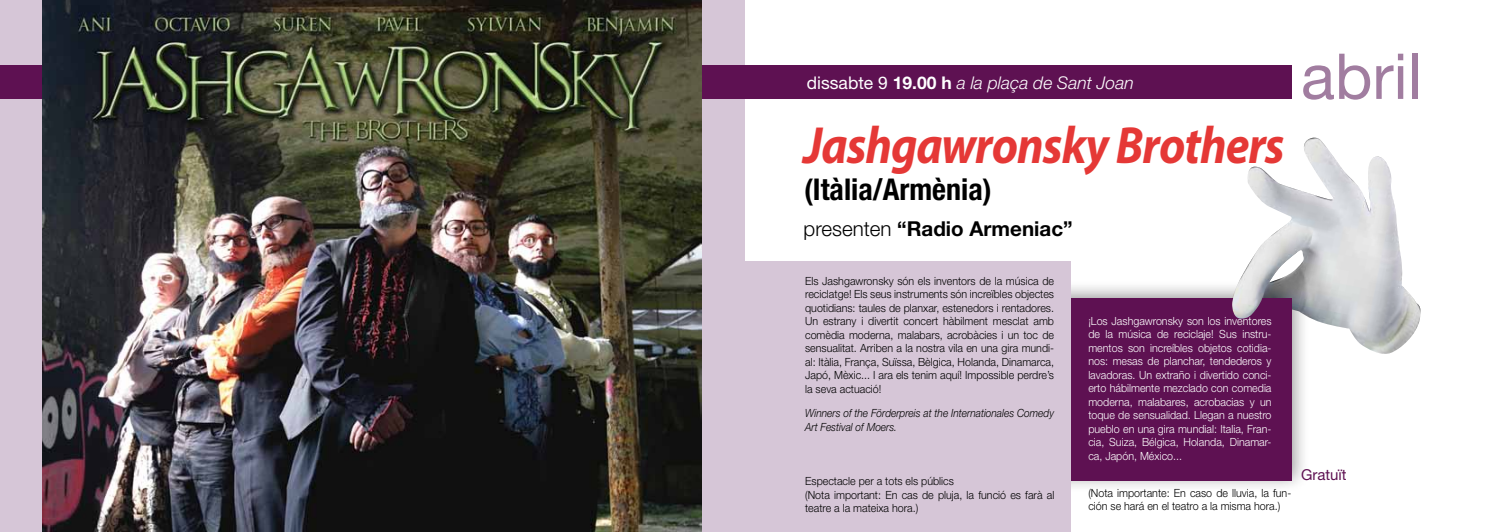
<style>
.page{position:relative;width:1489px;height:532px;background:#fff}
.page>*{position:absolute;margin:0;border:0;box-sizing:border-box;transform-origin:0 0}
.t1{font:63.25px "Helvetica Neue LT Std";color:#a17da0}
.t2{font:italic 700 52.5px "Myriad Pro";letter-spacing:-.02em;color:#e53836;scale:.9 1}
.t3{font:700 condensed 30px "Helvetica Neue LT Std";color:#000}
.t4{font:700 20.5px "Helvetica Neue LT Std";color:#000}
.t5{font:italic 300 17.5px "Helvetica Neue LT Std";color:#fff}
.t6{font:15px "Helvetica Neue LT Std";color:#5e1152}
.t7{font:300 11.25px/13.5px "Helvetica Neue LT Std";color:#000;scale:.95 1}
.t8{font:300 11.25px/13.5px "Helvetica Neue LT Std";color:#fff;text-align:justify;scale:.95 1}
.t9{font:italic 300 11.25px/13.5px "Helvetica Neue LT Std";color:#000;scale:.9 1}
.s1{font-weight:400;font-style:normal}
.s2{font-weight:700;font-style:normal}
.s3{font-weight:300}
</style>
<div class="page">
<img style="left:1247px;top:138px;width:174px;height:216px">
<div style="left:1020px;top:279px;width:288px;height:213px;background:#000;opacity:.4"></div>
<div style="left:1034px;top:298px;width:257px;height:182px;background:#5e1152"></div>
<div style="left:0;top:0;width:744px;height:531px;background:#d6c6d7"></div>
<div style="left:659px;top:261px;width:411px;height:270px;background:#d6c6d7"></div>
<div style="left:0;top:65px;width:1291px;height:33px;background:#5e1152"></div>
<img style="left:43px;top:0;width:658px;height:531px">
<img style="left:1231px;top:226px;width:69px;height:93px">
<h3 class="t5" style="left:806px;top:72px;width:328px"><span class="s1">dissabte 9</span> <span class="s2">19.00 h</span> a la plaça de Sant Joan</h3>
<h2 class="t2" style="left:803px;top:111px;width:536px">Jashgawronsky Brothers</h2>
<h3 class="t3" style="left:804px;top:171px;width:189px">(Itàlia/Armènia)</h3>
<h3 class="t4" style="left:803px;top:216px;width:270px"><span class="s3">presenten</span> “Radio Armeniac”</h3>
<h1 class="t1" style="left:1300px;top:39px;width:122px">abril</h1>
<p class="t7" style="left:805px;top:274px;width:263px;text-align:justify">Els Jashgawronsky són els inventors de la música de reciclatge! Els seus instruments són increïbles objectes quotidians: taules de planxar, estenedors i rentadores.<br>Un estrany i divertit concert hàbilment mesclat amb comèdia moderna, malabars, acrobàcies i un toc de sensualitat. Arriben a la nostra vila en una gira mundi&shy;al: Itàlia, França, Suïssa, Bèlgica, Holanda, Dinamarca, Japó, Mèxic... I ara els tenim aquí! Impossible perdre’s la seva actuació!</p>
<p class="t9" style="left:805px;top:406px;width:278px">Winners of the Förderpreis at the Internationales Comedy<br>Art Festival of Moers.</p>
<p class="t8" style="left:1088px;top:313px;width:194px">¡Los Jashgawronsky son los inventores de la música de reciclaje! Sus instru&shy;mentos son increíbles objetos cotidia&shy;nos: mesas de planchar, tendederos y lavadoras. Un extraño i divertido conci&shy;erto hábilmente mezclado con comedia moderna, malabares, acrobacias y un toque de sensualidad. Llegan a nuestro pueblo en una gira mundial: Italia, Fran&shy;cia, Suiza, Bélgica, Holanda, Dinamar&shy;ca, Japón, México...</p>
<p class="t7" style="left:805px;top:474px;width:264px">Espectacle per a tots els públics<br>(Nota important: En cas de pluja, la funció es farà al teatre a la mateixa hora.)</p>
<p class="t7" style="left:1088px;top:485px;width:215px">(Nota importante: En caso de lluvia, la fun&shy;ción se hará en el teatro a la misma hora.)</p>
<h3 class="t6" style="left:1300px;top:465px;width:47px">Gratuït</h3>
</div>
